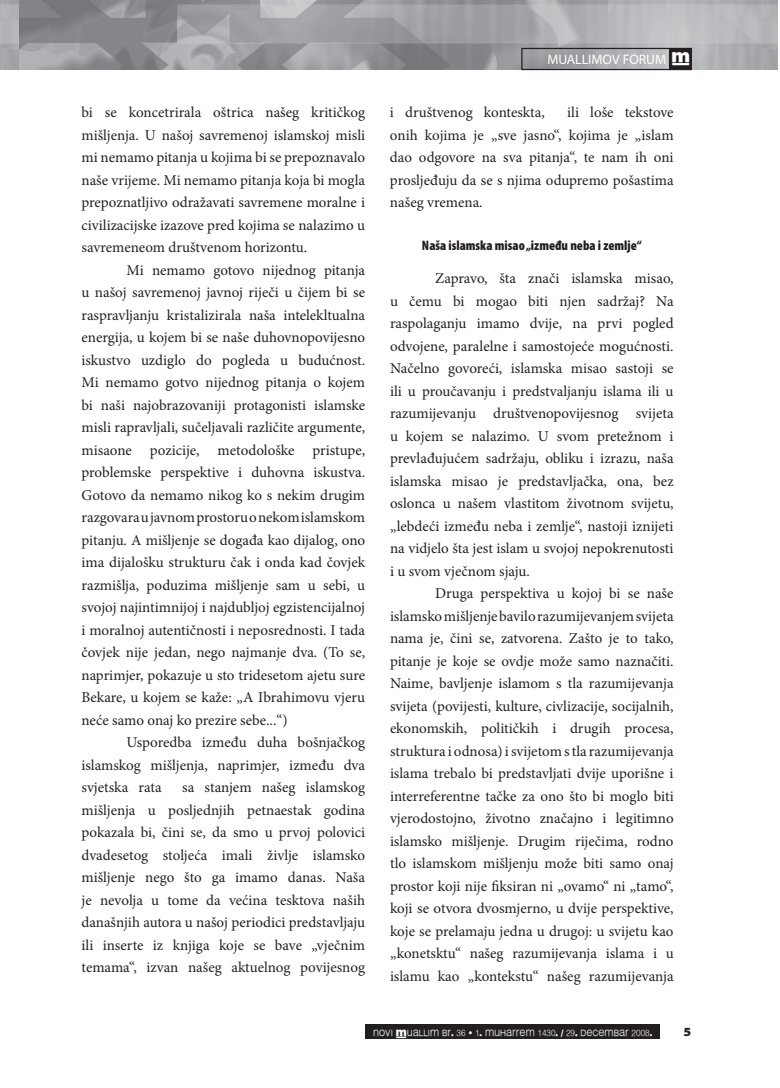
<style>
.page{position:relative;width:780px;height:1088px;background:#fff}
.page>*{position:absolute;margin:0;border:0;box-sizing:border-box;transform-origin:0 0}
.t1{font:15px/22.5px "Minion Pro";color:#231f20;text-align:justify}
.t2{font:900 condensed 13.75px "Myriad Pro";color:#231f20}
.t3{font:13.75px "Myriad Pro";color:#fff}
.t4{font:900 semi-expanded 12.5px "Myriad Pro";color:#231f20}
.t5{font:9px "Muallim";color:#f9f9f9;scale:.91 1}
.s1{font-family:"Muallim"}
</style>
<div class="page">
<img style="left:0;top:0;width:777px;height:70px">
<img style="left:18px;top:0;width:1px;height:70px">
<div style="left:521px;top:48px;width:149px;height:22px;border:1px solid #231f20"></div>
<div style="left:670px;top:48px;width:21px;height:22px;background:#231f20"></div>
<div style="left:669px;top:48px;width:22px;height:22px;border:1px solid #231f20"></div>
<div style="left:365px;top:1024px;width:294px;height:15px;background:#231f20"></div>
<p class="t1" style="left:81px;top:101px;width:285px">bi se koncetrirala oštrica našeg kritičkog mišljenja. U našoj savremenoj islamskoj misli mi nemamo pitanja u kojima bi se prepoznavalo naše vrijeme. Mi nemamo pitanja koja bi mogla prepoznatljivo odražavati savremene moralne i civilizacijske izazove pred kojima se nalazimo u savremeneom društvenom horizontu.</p>
<p class="t1" style="left:81px;top:259px;width:285px;text-indent:45px">Mi nemamo gotovo nijednog pitanja u našoj savremenoj javnoj riječi u čijem bi se raspravljanju kristalizirala naša intelekltualna energija, u kojem bi se naše duhovnopovijesno iskustvo uzdiglo do pogleda u budućnost.<br>Mi nemamo gotvo nijednog pitanja o kojem bi naši najobrazovaniji protagonisti islamske misli rapravljali, sučeljavali različite argumente, misaone pozicije, metodološke pristupe, problemske perspektive i duhovna iskustva.<br>Gotovo da nemamo nikog ko s nekim drugim razgovara u javnom prostoru o nekom islamskom pitanju. A mišljenje se događa kao dijalog, ono ima dijalošku strukturu čak i onda kad čovjek razmišlja, poduzima mišljenje sam u sebi, u svojoj najintimnijoj i najdubljoj egzistencijalnoj i moralnoj autentičnosti i neposrednosti. I tada čovjek nije jedan, nego najmanje dva. (To se, naprimjer, pokazuje u sto tridesetom ajetu sure Bekare, u kojem se kaže: „A Ibrahimovu vjeru neće samo onaj ko prezire sebe...“)</p>
<p class="t1" style="left:81px;top:731px;width:285px;text-indent:45px">Usporedba između duha bošnjačkog islamskog mišljenja, naprimjer, između dva svjetska rata</p>
<p class="t1" style="left:81px;top:776px;width:285px;text-indent:101px">sa stanjem našeg islamskog mišljenja u posljednjih petnaestak godina pokazala bi, čini se, da smo u prvoj polovici dvadesetog stoljeća imali življe islamsko mišljenje nego što ga imamo danas. Naša je nevolja u tome da većina tesktova naših današnjih autora u našoj periodici predstavljaju ili inserte iz knjiga koje se bave „vječnim temama“, izvan našeg aktuelnog povijesnog</p>
<p class="t3" style="left:547px;top:51px;width:144px">MUALLIMOV FORUM <span class="s1">†</span></p>
<p class="t1" style="left:390px;top:101px;width:285px;text-indent:177px">ili loše tekstove onih kojima je „sve jasno“, kojima je „islam dao odgovore na sva pitanja“, te nam ih oni prosljeđuju da se s njima odupremo pošastima našeg vremena.</p>
<p class="t2" style="left:422px;top:238px;width:221px">Naša islamska misao „između neba i zemlje“</p>
<p class="t1" style="left:390px;top:267px;width:285px;text-indent:45px">Zapravo, šta znači islamska misao, u čemu bi mogao biti njen sadržaj? Na raspolaganju imamo dvije, na prvi pogled odvojene, paralelne i samostojeće mogućnosti.<br>Načelno govoreći, islamska misao sastoji se ili u proučavanju i predstvaljanju islama ili u razumijevanju društvenopovijesnog svijeta u kojem se nalazimo. U svom pretežnom i prevlađujućem sadržaju, obliku i izrazu, naša islamska misao je predstavljačka, ona, bez oslonca u našem vlastitom životnom svijetu, „lebdeći između neba i zemlje“, nastoji iznijeti na vidjelo šta jest islam u svojoj nepokrenutosti i u svom vječnom sjaju.</p>
<p class="t1" style="left:390px;top:582px;width:285px;text-indent:45px">Druga perspektiva u kojoj bi se naše islamsko mišljenje bavilo razumijevanjem svijeta nama je, čini se, zatvorena. Zašto je to tako, pitanje je koje se ovdje može samo naznačiti.<br>Naime, bavljenje islamom s tla razumijevanja svijeta (povijesti, kulture, civlizacije, socijalnih, ekonomskih, političkih i drugih procesa, struktura i odnosa) i svijetom s tla razumijevanja islama trebalo bi predstavljati dvije uporišne i interreferentne tačke za ono što bi moglo biti vjerodostojno, životno značajno i legitimno islamsko mišljenje. Drugim riječima, rodno tlo islamskom mišljenju može biti samo onaj prostor koji nije fiksiran ni „ovamo“ ni „tamo“, koji se otvora dvosmjerno, u dvije perspektive, koje se prelamaju jedna u drugoj: u svijetu kao „konetsktu“ našeg razumijevanja islama i u islamu kao „kontekstu“ našeg razumijevanja</p>
<p class="t1" style="left:390px;top:101px;width:156px">i društvenog konteskta,</p>
<p class="t5" style="left:373px;top:1026px;width:308px">NOVI †UALLIM BR. 36 • 1. MUHARREM 1430. / 29. DECEMBAR 2008.</p>
<p class="t4" style="left:683px;top:1024px;width:9px">5</p>
</div>
